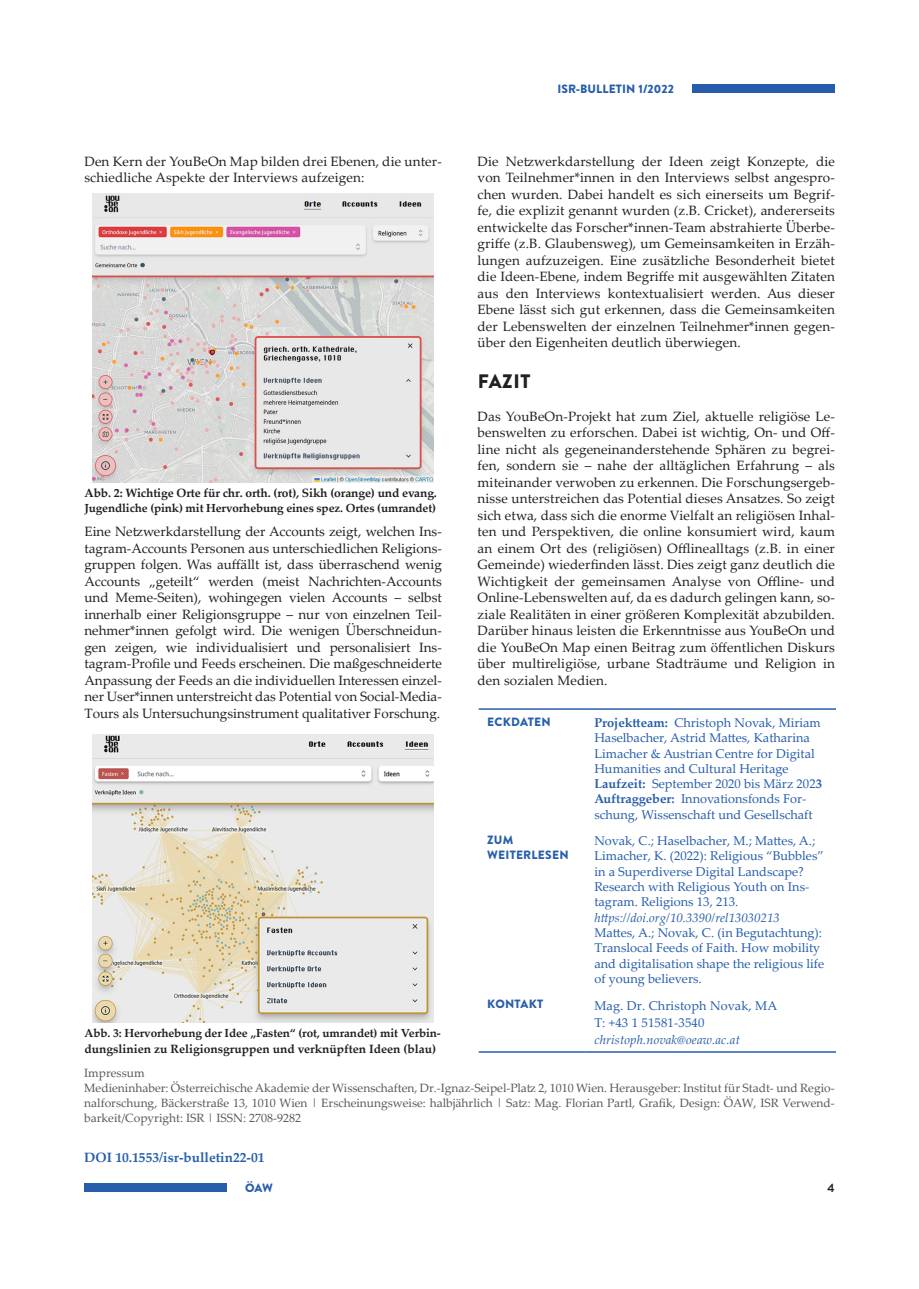
<style>
.page{position:relative;width:919px;height:1289px;background:#fff}
.page>*{position:absolute;margin:0;border:0;box-sizing:border-box;transform-origin:0 0}
.Überschrift_1{font:900 19.5px "Brandon Grotesque";letter-spacing:.03em;color:#231f20}
.Standardtext{font:13.5px/16.5px "Palatino Linotype";letter-spacing:.01em;color:#231f20;text-align:justify}
.DOI{font:700 13.5px "Palatino Linotype";color:#275eac}
.Eckdatentext{font:12.75px/15.3px "Palatino Linotype";color:#275eac}
.Abbildungstitel{font:12.75px "Palatino Linotype";letter-spacing:.01em;color:#275eac}
.Eckdatentext-2{font:italic 12.75px "Palatino Linotype";color:#275eac}
.Abbildungstitel-2{font:italic 12.75px "Palatino Linotype";letter-spacing:.01em;color:#275eac}
.Impressum{font:12px/15px "Palatino Linotype";color:#57585a;text-align:justify}
.Abbildungstitel-3{font:700 12px "Palatino Linotype";color:#231f20}
.ECKDATEN{font:900 12px "Brandon Grotesque";letter-spacing:.02em;color:#275eac}
.t1{font:700 12px "Brandon Grotesque";color:#231f20}
.Abbildungstitel-4{font:700 11.7px "Palatino Linotype";letter-spacing:-.01em;color:#231f20}
.s1{font-weight:700}
</style>
<div class="page">
<img style="left:93px;top:194px;width:340px;height:288px">
<img style="left:93px;top:734px;width:340px;height:288px">
<hr style="left:478px;top:708px;width:107px;height:1px;background:#275eac">
<hr style="left:585px;top:708px;width:251px;height:1px;background:#275eac">
<hr style="left:478px;top:1051px;width:107px;height:1px;background:#275eac">
<hr style="left:585px;top:1051px;width:251px;height:1px;background:#275eac">
<div style="left:691px;top:84px;width:143px;height:8px;background:#275eac"></div>
<div style="left:84px;top:1183px;width:143px;height:8px;background:#275eac"></div>
<p class="Standardtext" style="left:84px;top:152px;width:359px">Den Kern der YouBeOn Map bilden drei Ebenen, die unter&shy;schiedliche Aspekte der Interviews aufzeigen:</p>
<p class="Abbildungstitel-3" style="left:84px;top:484px;width:354px">Abb. 2: Wichtige Orte für chr. orth. (rot), Sikh (orange) und evang.</p>
<p class="Abbildungstitel-4" style="left:84px;top:500px;width:353px">Jugendliche (pink) mit Hervorhebung eines spez. Ortes (umrandet)</p>
<p class="Standardtext" style="left:84px;top:523px;width:359px">Eine Netzwerkdarstellung der Accounts zeigt, welchen Ins&shy;tagram-Accounts Personen aus unterschiedlichen Religions&shy;gruppen folgen. Was auffällt ist, dass überraschend wenig Accounts „geteilt“ werden (meist Nachrichten-Accounts und Meme-Seiten), wohingegen vielen Accounts – selbst innerhalb einer Religionsgruppe – nur von einzelnen Teil&shy;nehmer*innen gefolgt wird. Die wenigen Überschneidun&shy;gen zeigen, wie individualisiert und personalisiert Ins&shy;tagram-Profile und Feeds erscheinen. Die maßgeschneiderte Anpassung der Feeds an die individuellen Interessen einzel&shy;ner User*innen unterstreicht das Potential von Social-Media-Tours als Untersuchungsinstrument qualitativer Forschung.</p>
<p class="Abbildungstitel-4" style="left:84px;top:1025px;width:358px">Abb. 3: Hervorhebung der Idee „Fasten“ (rot, umrandet) mit Verbin-</p>
<p class="Abbildungstitel-3" style="left:84px;top:1039px;width:353px">dungslinien zu Religionsgruppen und verknüpften Ideen (blau)</p>
<p class="ECKDATEN" style="left:557px;top:80px;width:118px">ISR-BULLETIN 1/2022</p>
<p class="Standardtext" style="left:477px;top:152px;width:359px">Die Netzwerkdarstellung der Ideen zeigt Konzepte, die von Teilnehmer*innen in den Interviews selbst angespro&shy;chen wurden. Dabei handelt es sich einerseits um Begrif&shy;fe, die explizit genannt wurden (z.B. Cricket), andererseits entwickelte das Forscher*innen-Team abstrahierte Überbe&shy;griffe (z.B. Glaubensweg), um Gemeinsamkeiten in Erzäh&shy;lungen aufzuzeigen. Eine zusätzliche Besonderheit bietet die Ideen-Ebene, indem Begriffe mit ausgewählten Zitaten aus den Interviews kontextualisiert werden. Aus dieser Ebene lässt sich gut erkennen, dass die Gemeinsamkeiten der Lebenswelten der einzelnen Teilnehmer*innen gegen&shy;über den Eigenheiten deutlich überwiegen.</p>
<p class="Überschrift_1" style="left:477px;top:367px;width:54px">FAZIT</p>
<p class="Standardtext" style="left:477px;top:407px;width:359px">Das YouBeOn-Projekt hat zum Ziel, aktuelle religiöse Le&shy;benswelten zu erforschen. Dabei ist wichtig, On- und Off&shy;line nicht als gegeneinanderstehende Sphären zu begrei&shy;fen, sondern sie – nahe der alltäglichen Erfahrung – als miteinander verwoben zu erkennen. Die Forschungsergeb&shy;nisse unterstreichen das Potential dieses Ansatzes. So zeigt sich etwa, dass sich die enorme Vielfalt an religiösen Inhal&shy;ten und Perspektiven, die online konsumiert wird, kaum an einem Ort des (religiösen) Offlinealltags (z.B. in einer Gemeinde) wiederfinden lässt. Dies zeigt ganz deutlich die Wichtigkeit der gemeinsamen Analyse von Offline- und Online-Lebenswelten auf, da es dadurch gelingen kann, so&shy;ziale Realitäten in einer größeren Komplexität abzubilden.<br>Darüber hinaus leisten die Erkenntnisse aus YouBeOn und die YouBeOn Map einen Beitrag zum öffentlichen Diskurs über multireligiöse, urbane Stadträume und Religion in den sozialen Medien.</p>
<p class="ECKDATEN" style="left:487px;top:713px;width:65px">ECKDATEN</p>
<p class="Eckdatentext" style="left:594px;top:714px;width:228px"><span class="s1">Projektteam:</span> Christoph Novak, Miriam Haselbacher, Astrid Mattes, Katharina Limacher &amp; Austrian Centre for Digital Humanities and Cultural Heritage</p>
<p class="Eckdatentext" style="left:594px;top:775px;width:229px"><span class="s1">Laufzeit:</span> September 2020 bis März 202<span class="s1">3</span></p>
<p class="Eckdatentext" style="left:594px;top:791px;width:220px"><span class="s1">Auftraggeber:</span> Innovationsfonds For&shy;schung, Wissenschaft und Gesellschaft</p>
<p class="ECKDATEN" style="left:487px;top:831px;width:28px">ZUM</p>
<p class="ECKDATEN" style="left:487px;top:846px;width:83px">WEITERLESEN</p>
<p class="Eckdatentext" style="left:594px;top:832px;width:231px">Novak, C.; Haselbacher, M.; Mattes, A.; Limacher, K. (2022): Religious “Bubbles” in a Superdiverse Digital Landscape?<br>Research with Religious Youth on Ins&shy;tagram. Religions 13, 213.</p>
<p class="Eckdatentext-2" style="left:594px;top:908px;width:187px">https://doi.org/10.3390/rel13030213</p>
<p class="Eckdatentext" style="left:594px;top:924px;width:231px">Mattes, A.; Novak, C. (in Begutachtung):<br>Translocal Feeds of Faith. How mobility and digitalisation shape the religious life of young believers.</p>
<p class="ECKDATEN" style="left:487px;top:995px;width:57px">KONTAKT</p>
<p class="Abbildungstitel" style="left:594px;top:997px;width:184px">Mag. Dr. Christoph Novak, MA</p>
<p class="Abbildungstitel" style="left:594px;top:1013px;width:111px">T: +43 1 51581-3540</p>
<p class="Abbildungstitel-2" style="left:594px;top:1030px;width:147px">christoph.novak@oeaw.ac.at</p>
<p class="Impressum" style="left:84px;top:1064px;width:62px">Impressum</p>
<p class="Impressum" style="left:84px;top:1079px;width:752px">Medieninhaber: Österreichische Akademie der Wissenschaften, Dr.-Ignaz-Seipel-Platz 2, 1010 Wien. Herausgeber: Institut für Stadt- und Regio&shy;nalforschung, Bäckerstraße 13, 1010 Wien | Erscheinungsweise: halbjährlich | Satz: Mag. Florian Partl, Grafik, Design: ÖAW, ISR Verwend&shy;barkeit/Copyright: ISR | ISSN: 2708-9282</p>
<p class="DOI" style="left:84px;top:1147px;width:182px">DOI 10.1553/isr-bulletin22-01</p>
<p class="ECKDATEN" style="left:245px;top:1179px;width:29px">ÖAW</p>
<p class="t1" style="left:827px;top:1179px;width:9px">4</p>
</div>
